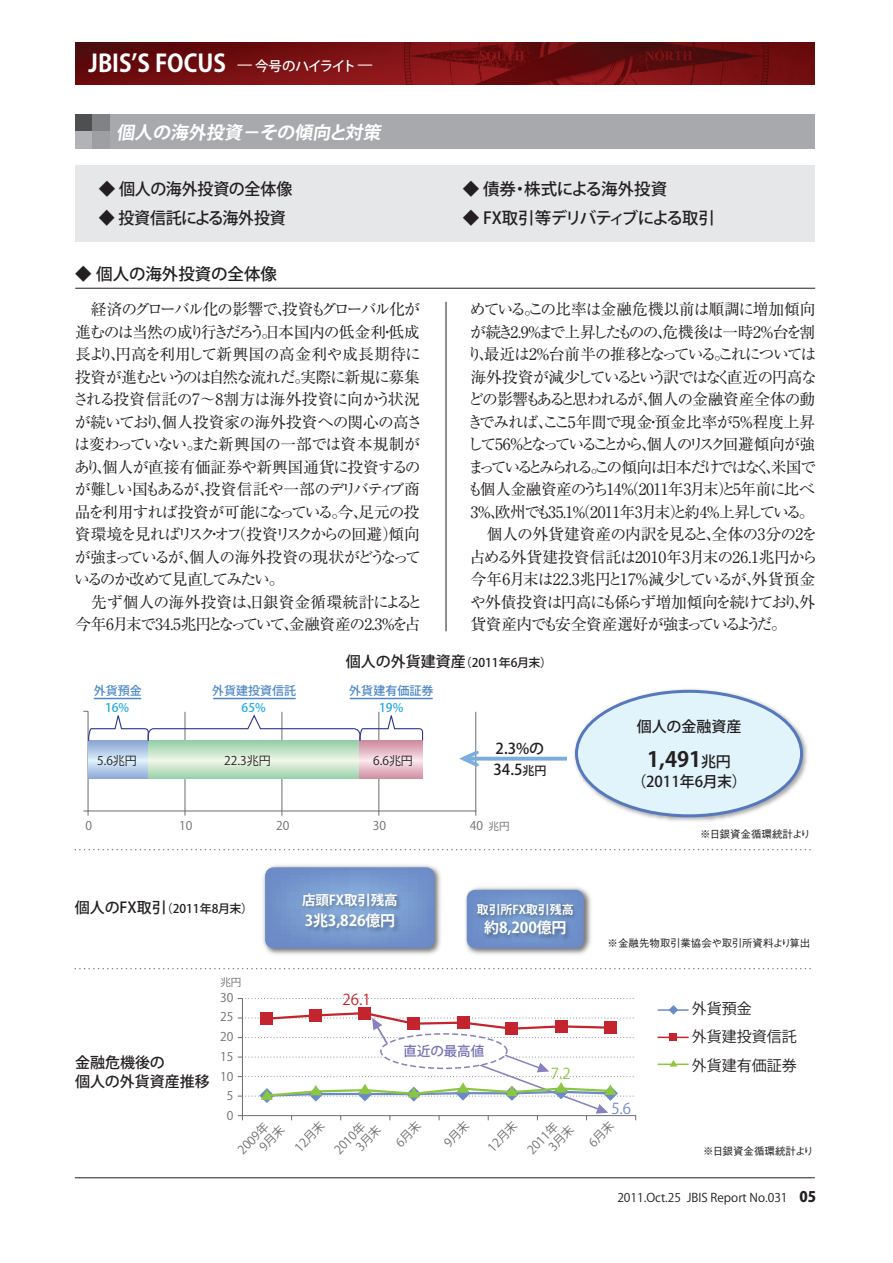
<style>
.page{position:relative;width:893px;height:1263px;background:#fff}
.page>*{position:absolute;margin:0;border:0;box-sizing:border-box;transform-origin:0 0}
.t1{font:700 24px "Koz Go Pro";color:#fff;scale:.95 1}
.t2{font:700 21px "Koz Go Pro";color:#231f20}
.t3{font:italic 700 17.85px "Koz Go Pro";color:#fff}
.t4{font:500 16.5px "Koz Go Pro";letter-spacing:-.01em;color:#231f20}
.t5{font:500 16.5px "Koz Go Pro";letter-spacing:-.04em;color:#231f20}
.t6{font:15.75px/22.5px "Ryumin Pro";letter-spacing:-.06em;color:#231f20}
.t7{font:500 15px/19.5px "Koz Go Pro";color:#231f20}
.t8{font:15px/28.5px "Koz Go Pro";color:#231f20}
.t9{font:700 15px "Koz Go Pro";letter-spacing:-.01em;color:#fff}
.t10{font:15px "Koz Go Pro";color:#c3242d}
.t11{font:15px "Koz Go Pro";color:#8bc640}
.t12{font:15px "Koz Go Pro";color:#6c8bc6}
.t13{font:700 13.5px "Koz Go Pro";letter-spacing:-.01em;color:#fff}
.t14{font:500 13.5px "Koz Go Pro";color:#756fb3}
.t15{font:12px/13.5px "Koz Go Pro";color:#6c6d70}
.t16{font:12px "Koz Go Pro";color:#231f20}
.t17{font:500 12px "Koz Go Pro";color:#231f20}
.t18{font:500 12px "Koz Go Pro";color:#4d87c6}
.t19{font:500 12px "Koz Go Pro";color:#24aae1}
.t20{font:700 12px "Koz Go Pro";letter-spacing:-.01em;color:#fff}
.t21{font:500 10.5px "Gothic BBB Pro";color:#231f20}
.t22{font:500 10.5px "Gothic BBB Pro";letter-spacing:-.02em;color:#231f20}
.t23{font:10.5px "Koz Go Pro";color:#6c6d70}
.s1{font-weight:500;font-size:13.5px}
.s2{font-size:15px}
.s3{font-size:12px}
.s4{font-size:10.5px}
.s5{font-weight:500;font-size:15px}
.s6{font-weight:800;font-size:14.4px}
</style>
<div class="page">
<img style="left:75px;top:42px;width:740px;height:43px">
<hr style="left:75px;top:1177px;width:740px;height:1px;background:#231f20">
<div style="left:75px;top:165px;width:740px;height:77px;background:#e6e7e9"></div>
<div style="left:75px;top:115px;width:740px;height:34px;background:#a8a9ad"></div>
<div style="left:75px;top:115px;width:17px;height:17px;background:#4e4f50"></div>
<div style="left:92px;top:115px;width:17px;height:17px;background:#808285"></div>
<div style="left:75px;top:132px;width:17px;height:17px;background:#b2b3b7"></div>
<div style="left:92px;top:132px;width:17px;height:17px;background:#9d9fa2"></div>
<hr style="left:446px;top:302px;width:1px;height:329px;background:#231f20">
<hr style="left:75px;top:288px;width:740px;height:1px;background:#231f20">
<hr style="left:94px;top:698px;width:47px;height:1px;background:#4d87c6">
<hr style="left:213px;top:698px;width:83px;height:1px;background:#4d87c6">
<hr style="left:350px;top:698px;width:83px;height:1px;background:#4d87c6">
<img style="left:574px;top:689px;width:233px;height:132px">
<div style="left:576px;top:691px;width:225px;height:125px;background:#e1f4fc;border-radius:50%"></div>
<div style="left:575px;top:690px;width:228px;height:127px;border:3px solid #5679bd;border-radius:50%"></div>
<svg style="left:479px;top:757px;width:88px;height:4px"></svg>
<svg style="left:83px;top:711px;width:396px;height:105px"></svg>
<img style="left:263px;top:865px;width:178px;height:90px">
<svg style="left:265px;top:867px;width:170px;height:81px;background:#7393ca"></svg>
<img style="left:465px;top:887px;width:126px;height:68px">
<svg style="left:467px;top:890px;width:117px;height:58px;background:#7190c8"></svg>
<img style="left:299px;top:889px;width:106px;height:51px">
<img style="left:473px;top:900px;width:108px;height:48px">
<svg style="left:75px;top:849px;width:736px;height:1px"></svg>
<svg style="left:75px;top:968px;width:736px;height:1px"></svg>
<svg style="left:242px;top:998px;width:392px;height:13px"></svg>
<div style="left:310px;top:1009px;width:12px;height:12px;background:#c3242d"></div>
<div style="left:359px;top:1007px;width:12px;height:12px;background:#c3242d"></div>
<hr style="left:658px;top:1037px;width:31px;height:1px;background:#c3242d">
<hr style="left:658px;top:1064px;width:31px;height:1px;background:#8bc640">
<div style="left:669px;top:1034px;width:8px;height:7px;background:#c3242d"></div>
<hr style="left:658px;top:1009px;width:31px;height:2px;background:#6c8bc6">
<svg style="left:669px;top:1005px;width:8px;height:10px"></svg>
<svg style="left:669px;top:1060px;width:8px;height:7px"></svg>
<svg style="left:238px;top:1011px;width:398px;height:110px"></svg>
<h1 class="t1" style="left:89px;top:48px;width:301px">JBISʼS FOCUS <span class="s1">̶ 今号のハイライト̶</span></h1>
<p class="t3" style="left:117px;top:121px;width:269px">個人の海外投資－その傾向と対策</p>
<p class="t4" style="left:99px;top:179px;width:195px">◆ 個人の海外投資の全体像</p>
<p class="t4" style="left:99px;top:207px;width:188px">◆ 投資信託による海外投資</p>
<p class="t4" style="left:75px;top:264px;width:203px">◆ 個人の海外投資の全体像</p>
<p class="t4" style="left:463px;top:179px;width:206px">◆ 債券・株式による海外投資</p>
<p class="t5" style="left:463px;top:207px;width:254px">◆ FX取引等デリバティブによる取引</p>
<p class="t6" style="left:467px;top:297px;width:352px">めている。この比率は金融危機以前は順調に増加傾向が続き2.9％まで上昇したものの、危機後は一時2％台を割り、最近は2％台前半の推移となっている。これについては海外投資が減少しているという訳ではなく直近の円高などの影響もあると思われるが、個人の金融資産全体の動きでみれば、ここ5年間で現金・預金比率が5％程度上昇して56％となっていることから、個人のリスク回避傾向が強まっているとみられる。この傾向は日本だけではなく、米国でも個人金融資産のうち14％（2011年3月末）と5年前に比べ<br>3％、欧州でも35.1％（2011年3月末）と約4％上昇している。　個人の外貨建資産の内訳を見ると、全体の3分の2を占める外貨建投資信託は2010年3月末の26.1兆円から今年6月末は22.3兆円と17％減少しているが、外貨預金や外債投資は円高にも係らず増加傾向を続けており、外貨資産内でも安全資産選好が強まっているようだ。</p>
<p class="t17" style="left:346px;top:655px;width:208px"><span class="s2">個人の外貨建資産</span>（2011年6月末）</p>
<p class="t6" style="left:73px;top:297px;width:351px">　経済のグローバル化の影響で、投資もグローバル化が進むのは当然の成り行きだろう。日本国内の低金利・低成長より、円高を利用して新興国の高金利や成長期待に投資が進むというのは自然な流れだ。実際に新規に募集される投資信託の7～8割方は海外投資に向かう状況が続いており、個人投資家の海外投資への関心の高さは変わっていない。また新興国の一部では資本規制があり、個人が直接有価証券や新興国通貨に投資するのが難しい国もあるが、投資信託や一部のデリバティブ商品を利用すれば投資が可能になっている。今、足元の投資環境を見ればリスク・オフ（投資リスクからの回避）傾向が強まっているが、個人の海外投資の現状がどうなっているのか改めて見直してみたい。<br>　先ず個人の海外投資は、日銀資金循環統計によると今年6月末で34.5兆円となっていて、金融資産の2.3％を占</p>
<p class="t18" style="left:94px;top:682px;width:49px">外貨預金</p>
<p class="t18" style="left:212px;top:682px;width:85px">外貨建投資信託</p>
<p class="t18" style="left:349px;top:682px;width:85px">外貨建有価証券</p>
<p class="t19" style="left:105px;top:700px;width:26px">16%</p>
<p class="t19" style="left:242px;top:700px;width:26px">65%</p>
<p class="t19" style="left:379px;top:700px;width:26px">19%</p>
<p class="t16" style="left:97px;top:752px;width:41px">5.6兆円</p>
<p class="t16" style="left:224px;top:752px;width:48px">22.3兆円</p>
<p class="t16" style="left:373px;top:752px;width:41px">6.6兆円</p>
<p class="t7" style="left:493px;top:739px;width:54px;line-height:21px">2.3%の<br>34.5<span class="s3">兆円</span></p>
<p class="t15" style="left:85px;top:819px;width:8px">0</p>
<p class="t15" style="left:179px;top:819px;width:15px">10</p>
<p class="t15" style="left:276px;top:819px;width:15px">20</p>
<p class="t15" style="left:373px;top:819px;width:15px">30</p>
<p class="t15" style="left:470px;top:819px;width:41px">40 <span class="s4">兆円</span></p>
<p class="t17" style="left:75px;top:901px;width:180px"><span class="s2">個人のFX取引</span>（2011年8月末）</p>
<p class="t23" style="left:220px;top:975px;width:22px">兆円</p>
<p class="t15" style="left:220px;top:991px;width:15px">30</p>
<p class="t15" style="left:220px;top:1011px;width:15px">25</p>
<p class="t7" style="left:75px;top:1053px;width:136px">金融危機後の<br>個人の外貨資産推移</p>
<p class="t15" style="left:220px;top:1030px;width:15px">20</p>
<p class="t15" style="left:220px;top:1050px;width:15px">15</p>
<p class="t15" style="left:220px;top:1070px;width:15px">10</p>
<p class="t15" style="left:227px;top:1089px;width:8px">5</p>
<p class="t13" style="left:302px;top:891px;width:97px">店頭FX取引残高</p>
<p class="t9" style="left:305px;top:911px;width:92px">3兆3,826億円</p>
<p class="t10" style="left:343px;top:989px;width:30px">26.1</p>
<p class="t20" style="left:477px;top:902px;width:98px">取引所FX取引残高</p>
<p class="t9" style="left:484px;top:918px;width:84px">約8,200億円</p>
<p class="t14" style="left:403px;top:1043px;width:82px">直近の最高値</p>
<p class="t11" style="left:551px;top:1063px;width:21px">7.2</p>
<p class="t15" style="left:227px;top:1109px;width:8px">0</p>
<p class="t15" style="left:247px;top:1135px;width:31px;text-indent:-17px;rotate:-46deg">2009年<br>9月末</p>
<p class="t15" style="left:292px;top:1145px;width:38px;rotate:-46deg">12月末</p>
<p class="t15" style="left:344px;top:1135px;width:31px;text-indent:-17px;rotate:-46deg">2010年<br>3月末</p>
<p class="t15" style="left:485px;top:1145px;width:38px;rotate:-46deg">12月末</p>
<p class="t15" style="left:537px;top:1135px;width:31px;text-indent:-17px;rotate:-46deg">2011年<br>3月末</p>
<p class="t7" style="left:637px;top:717px;width:106px">個人の金融資産</p>
<h2 class="t2" style="left:647px;top:746px;width:85px">1,491<span class="s5">兆円</span></h2>
<p class="t7" style="left:631px;top:773px;width:117px">（2011年6月末）</p>
<p class="t21" style="left:700px;top:825px;width:112px">※日銀資金循環統計より</p>
<p class="t22" style="left:607px;top:935px;width:204px">※金融先物取引業協会や取引所資料より算出</p>
<p class="t12" style="left:611px;top:1099px;width:21px">5.6</p>
<p class="t8" style="left:692px;top:994px;width:107px">外貨預金<br>外貨建投資信託外貨建有価証券</p>
<p class="t21" style="left:703px;top:1142px;width:112px">※日銀資金循環統計より</p>
<p class="t16" style="left:617px;top:1189px;width:200px">2011.Oct.25 JBIS Report No.031　<span class="s6">05</span></p>
</div>
